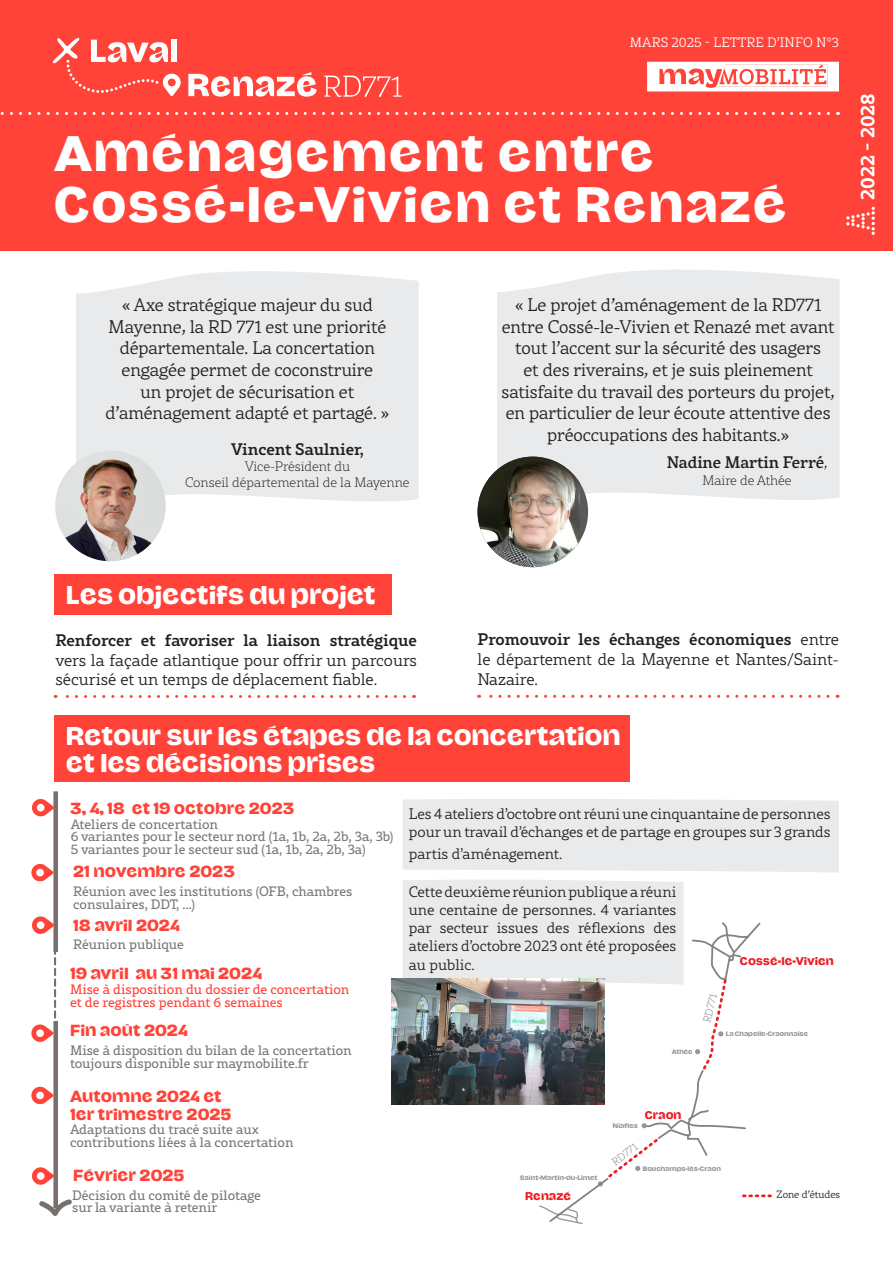
<style>
.page{position:relative;width:893px;height:1263px;background:#fff}
.page>*{position:absolute;margin:0;border:0;box-sizing:border-box;transform-origin:0 0}
.t1{font:500 46.5px/51px "Mayenne Sans Beta";letter-spacing:.03em;color:#fff}
.t2{font:500 24px "Mayenne Sans Beta";letter-spacing:-.01em;color:#fff}
.t3{font:700 19.5px "Rival Slab";color:#fff}
.t4{font:300 18px/21.6px "Rival";color:#231f20;text-align:center}
.t5{font:300 16.5px/19.8px "Rival Slab";color:#231f20;text-align:justify}
.t6{font:500 16.5px "Rival";color:#231f20}
.Corps_de_texte{font:500 16.5px "Rival Slab";color:#231f20}
.t7{font:300 15px/18px "Rival Slab";color:#231f20}
.t8{font:500 15px/18px "Mayenne Sans Beta";color:#ff4338}
.t9{font:13.5px/12.6px "Rival Slab";color:#76787b}
.t10{font:13.5px/12.6px "Rival Slab";color:#ff4338}
.Corps_de_texte-2{font:200 13.5px "Rival Slab";color:#231f20}
.t11{font:300 13.5px "Rival Slab";letter-spacing:.01em;color:#fff}
.t12{font:500 10.5px "Mayenne Sans Beta";color:#ee1d23}
.t13{font:300 10.5px "Rival";color:#231f20}
.t14{font:200 10.5px "Rival Slab";color:#808285}
.t15{font:500 6px "Mayenne Sans Beta";color:#939598}
.s1{font-weight:300;font-size:13.5px}
.s2{font-weight:500}
</style>
<div class="page">
<div style="left:76px;top:271px;width:343px;height:231px;background:#e9eaeb"></div>
<div style="left:497px;top:270px;width:343px;height:235px;background:#e9eaeb"></div>
<div style="left:0;top:0;width:893px;height:251px;background:#ff4338"></div>
<svg style="left:846px;top:207px;width:29px;height:28px"></svg>
<svg style="left:0;top:112px;width:828px;height:3px"></svg>
<svg style="left:647px;top:62px;width:192px;height:29px"></svg>
<div style="left:54px;top:715px;width:575px;height:67px;background:#ff4338"></div>
<div style="left:53px;top:791px;width:5px;height:417px;background:#796f6c"></div>
<svg style="left:32px;top:916px;width:22px;height:18px"></svg>
<svg style="left:39px;top:1199px;width:33px;height:17px"></svg>
<svg style="left:32px;top:799px;width:22px;height:18px"></svg>
<svg style="left:31px;top:864px;width:23px;height:17px"></svg>
<div style="left:51px;top:952px;width:8px;height:68px;background:#fff"></div>
<svg style="left:54px;top:952px;width:2px;height:66px"></svg>
<svg style="left:31px;top:1087px;width:23px;height:17px"></svg>
<div style="left:54px;top:575px;width:338px;height:40px;background:#ff4338"></div>
<svg style="left:55px;top:695px;width:350px;height:3px"></svg>
<svg style="left:479px;top:695px;width:349px;height:3px"></svg>
<svg style="left:31px;top:1024px;width:23px;height:18px"></svg>
<svg style="left:32px;top:1167px;width:22px;height:18px"></svg>
<svg style="left:188px;top:72px;width:129px;height:25px"></svg>
<svg style="left:53px;top:37px;width:128px;height:59px"></svg>
<svg style="left:324px;top:76px;width:78px;height:21px"></svg>
<svg style="left:403px;top:799px;width:436px;height:425px"></svg>
<img style="left:55px;top:451px;width:111px;height:110px;border-radius:54px">
<div style="left:477px;top:457px;width:111px;height:110px;background:#59595c;border-radius:50%"></div>
<img style="left:477px;top:457px;width:103px;height:110px">
<img style="left:392px;top:979px;width:212px;height:125px">
<p class="t11" style="left:630px;top:33px;width:211px">MARS 2025 - LETTRE D’INFO N°3</p>
<p class="t1" style="left:54px;top:129px;width:734px">Aménagement entre<br>Cossé-le-Vivien et Renazé</p>
<p class="t3" style="left:852px;top:200px;width:109px;rotate:-90deg">2022 - 2028</p>
<p class="t4" style="left:105px;top:294px;width:285px">« Axe stratégique majeur du sud<br>Mayenne, la RD 771 est une priorité départementale. La concertation engagée permet de coconstruire<br>un projet de sécurisation et d’aménagement adapté et partagé. »</p>
<p class="Corps_de_texte" style="left:231px;top:437px;width:134px">Vincent Saulnier,</p>
<p class="Corps_de_texte-2" style="left:245px;top:457px;width:107px">Vice-Président du</p>
<p class="Corps_de_texte-2" style="left:185px;top:473px;width:226px">Conseil départemental de la Mayenne</p>
<p class="t4" style="left:501px;top:294px;width:335px">« Le projet d’aménagement de la RD771 entre Cossé-le-Vivien et Renazé met avant tout l’accent sur la sécurité des usagers<br>et des riverains, et je suis pleinement satisfaite du travail des porteurs du projet, en particulier de leur écoute attentive des préoccupations des habitants.»</p>
<p class="t6" style="left:667px;top:450px;width:162px">Nadine Martin Ferré<span class="s1">,</span></p>
<p class="Corps_de_texte-2" style="left:702px;top:471px;width:91px">Maire de Athée</p>
<p class="t2" style="left:66px;top:582px;width:312px">Les objectifs du projet</p>
<p class="t5" style="left:56px;top:630px;width:363px"><span class="s2">Renforcer et favoriser la liaison stratégique </span>vers la façade atlantique pour offrir un parcours sécurisé et un temps de déplacement fiable.</p>
<p class="t5" style="left:477px;top:629px;width:363px"><span class="s2">Promouvoir les échanges économiques</span> entre le département de la Mayenne et Nantes/Saint-Nazaire.</p>
<p class="t2" style="left:66px;top:723px;width:556px">Retour sur les étapes de la concertation</p>
<p class="t2" style="left:66px;top:750px;width:311px">et les décisions prises</p>
<p class="t8" style="left:70px;top:799px;width:226px">3, 4, 18 et 19 octobre 2023</p>
<p class="t7" style="left:409px;top:805px;width:423px">Les 4 ateliers d’octobre ont réuni une cinquantaine de personnes pour un travail d’échanges et de partage en groupes sur 3 grands</p>
<p class="t7" style="left:409px;top:844px;width:155px">partis d’aménagement.</p>
<p class="t8" style="left:73px;top:863px;width:163px">21 novembre 2023</p>
<p class="t9" style="left:73px;top:885px;width:281px">Réunion avec les institutions (OFB, chambres consulaires, DDT, ...)</p>
<p class="t8" style="left:73px;top:917px;width:108px">18 avril 2024</p>
<p class="t9" style="left:73px;top:938px;width:112px">Réunion publique</p>
<p class="t9" style="left:71px;top:817px;width:149px">Ateliers de concertation</p>
<p class="t9" style="left:71px;top:830px;width:324px">6 variantes pour le secteur nord (1a, 1b, 2a, 2b, 3a, 3b)</p>
<p class="t9" style="left:71px;top:843px;width:296px">5 variantes pour le secteur sud (1a, 1b, 2a, 2b, 3a)</p>
<p class="t7" style="left:409px;top:882px;width:269px;text-align:justify">Cette deuxième réunion publique a réuni une centaine de personnes. 4 variantes par secteur issues des réflexions des ateliers d’octobre 2023 ont été proposées</p>
<p class="t7" style="left:409px;top:956px;width:67px">au public.</p>
<p class="t12" style="left:740px;top:955px;width:96px">Cossé-le-Vivien</p>
<p class="t8" style="left:70px;top:965px;width:194px">19 avril au 31 mai 2024</p>
<p class="t10" style="left:70px;top:983px;width:281px">Mise à disposition du dossier de concertation et de registres pendant 6 semaines</p>
<p class="t8" style="left:70px;top:1022px;width:119px">Fin août 2024</p>
<p class="t9" style="left:70px;top:1044px;width:283px">Mise à disposition du bilan de la concertation toujours disponible sur maymobilite.fr</p>
<p class="t14" style="left:700px;top:1020px;width:31px;rotate:-76deg">RD771</p>
<p class="t15" style="left:726px;top:1031px;width:84px">La Chapelle-Craonnaise</p>
<p class="t15" style="left:672px;top:1048px;width:22px">Athée</p>
<p class="t8" style="left:70px;top:1087px;width:163px">Automne 2024 et<br>1er trimestre 2025</p>
<p class="t9" style="left:70px;top:1123px;width:225px">Adaptations du tracé suite aux contributions liées à la concertation</p>
<p class="t8" style="left:73px;top:1166px;width:113px">Février 2025</p>
<p class="t9" style="left:72px;top:1188px;width:190px">Décision du comité de pilotage sur la variante à retenir</p>
<p class="t15" style="left:520px;top:1174px;width:79px">Saint-Martin-du-Limet</p>
<p class="t12" style="left:525px;top:1191px;width:48px">Renazé</p>
<p class="t12" style="left:645px;top:1109px;width:38px">Craon</p>
<p class="t15" style="left:613px;top:1122px;width:26px">Niafles</p>
<p class="t14" style="left:609px;top:1157px;width:31px;rotate:-38deg">RD771</p>
<p class="t15" style="left:643px;top:1165px;width:80px">Bouchamps-lès-Craon</p>
<p class="t13" style="left:777px;top:1187px;width:65px">Zone d’études</p>
</div>
